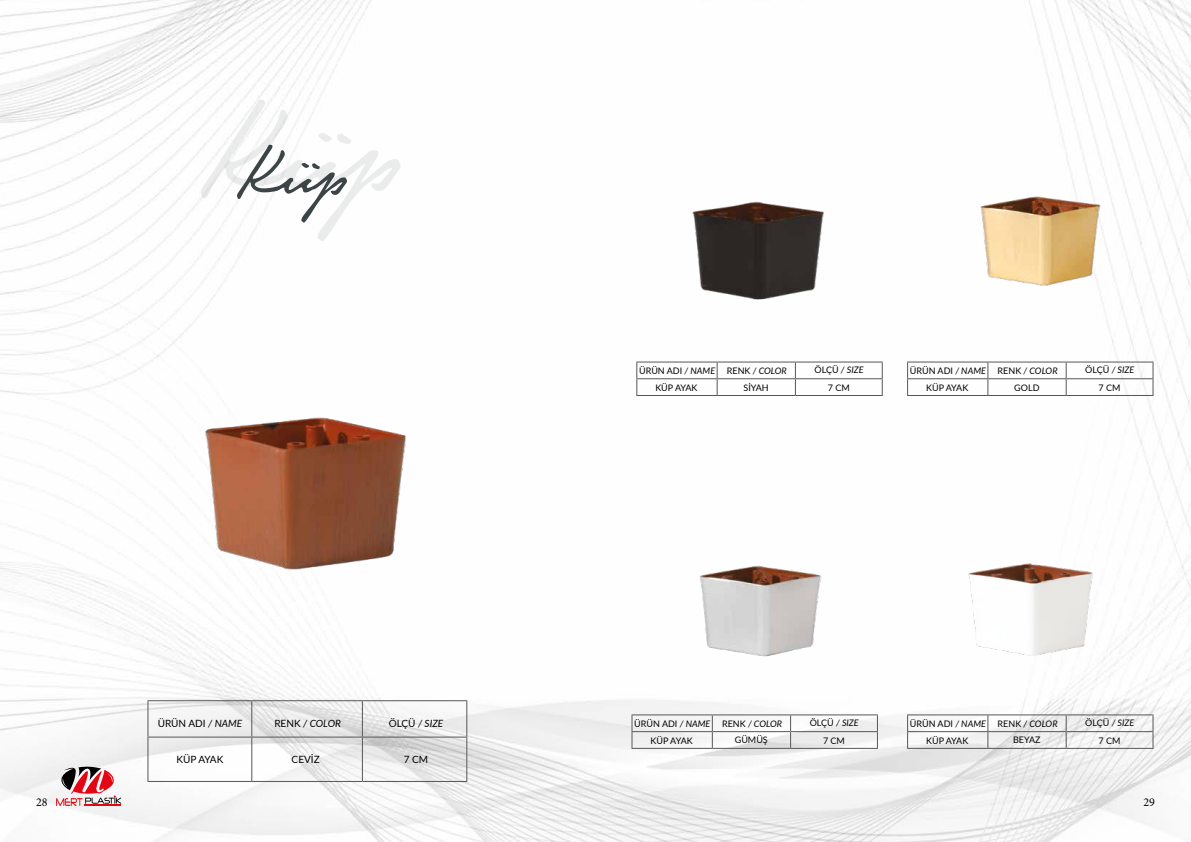
<style>
.page{position:relative;width:1191px;height:842px;background:#fff}
.page>*{position:absolute;margin:0;border:0;box-sizing:border-box;transform-origin:0 0}
.t1{font:120px "Atatrk";color:#3c4446}
.t2{font:66px "Atatrk";color:#3c4446}
.t3{font:12px "Minion Pro";color:#000}
.t4{font:10px "Lato";color:#000}
.t5{font:italic 10px "Lato";color:#000}
.t6{font:9px/16.6px "Lato";color:#000;text-align:center}
.t7{font:italic 9px "Lato";color:#000}
.s1{font-style:normal}
.s2{font-style:italic}
</style>
<div class="page">
<img style="left:0;top:0;width:1191px;height:842px">
<img style="left:68px;top:258px;width:492px;height:417px">
<hr style="left:147px;top:700px;width:105px;height:1px;background:#575756">
<hr style="left:147px;top:701px;width:1px;height:36px;background:#575756">
<hr style="left:252px;top:700px;width:110px;height:1px;background:#575756">
<hr style="left:251px;top:701px;width:1px;height:36px;background:#575756">
<hr style="left:362px;top:700px;width:105px;height:1px;background:#575756">
<hr style="left:362px;top:701px;width:1px;height:36px;background:#575756">
<hr style="left:466px;top:701px;width:1px;height:36px;background:#575756">
<hr style="left:147px;top:737px;width:105px;height:1px;background:#575756">
<hr style="left:147px;top:738px;width:1px;height:43px;background:#575756">
<hr style="left:252px;top:737px;width:110px;height:1px;background:#575756">
<hr style="left:251px;top:738px;width:1px;height:43px;background:#575756">
<hr style="left:362px;top:737px;width:105px;height:1px;background:#575756">
<hr style="left:362px;top:738px;width:1px;height:43px;background:#575756">
<hr style="left:466px;top:738px;width:1px;height:43px;background:#575756">
<hr style="left:147px;top:781px;width:105px;height:1px;background:#575756">
<hr style="left:252px;top:781px;width:110px;height:1px;background:#575756">
<hr style="left:362px;top:781px;width:105px;height:1px;background:#575756">
<svg style="left:56px;top:763px;width:66px;height:43px"></svg>
<img style="left:633px;top:99px;width:249px;height:261px">
<img style="left:904px;top:99px;width:249px;height:261px">
<img style="left:633px;top:450px;width:249px;height:261px">
<img style="left:904px;top:450px;width:249px;height:261px">
<hr style="left:636px;top:361px;width:81px;height:1px;background:#575756">
<hr style="left:717px;top:361px;width:78px;height:1px;background:#575756">
<hr style="left:795px;top:361px;width:87px;height:1px;background:#575756">
<hr style="left:636px;top:378px;width:81px;height:1px;background:#575756">
<svg style="left:636px;top:362px;width:1px;height:33px"></svg>
<hr style="left:717px;top:378px;width:78px;height:1px;background:#575756">
<svg style="left:716px;top:362px;width:1px;height:33px"></svg>
<hr style="left:795px;top:378px;width:87px;height:1px;background:#575756">
<svg style="left:795px;top:362px;width:1px;height:33px"></svg>
<svg style="left:881px;top:362px;width:1px;height:33px"></svg>
<hr style="left:636px;top:395px;width:81px;height:1px;background:#575756">
<hr style="left:717px;top:395px;width:78px;height:1px;background:#575756">
<hr style="left:795px;top:395px;width:87px;height:1px;background:#575756">
<hr style="left:907px;top:361px;width:81px;height:1px;background:#575756">
<hr style="left:988px;top:361px;width:78px;height:1px;background:#575756">
<hr style="left:1066px;top:361px;width:87px;height:1px;background:#575756">
<hr style="left:907px;top:378px;width:81px;height:1px;background:#575756">
<svg style="left:907px;top:362px;width:1px;height:33px"></svg>
<hr style="left:988px;top:378px;width:78px;height:1px;background:#575756">
<svg style="left:987px;top:362px;width:1px;height:33px"></svg>
<hr style="left:1066px;top:378px;width:87px;height:1px;background:#575756">
<svg style="left:1065px;top:362px;width:1px;height:33px"></svg>
<svg style="left:1152px;top:362px;width:1px;height:33px"></svg>
<hr style="left:907px;top:395px;width:81px;height:1px;background:#575756">
<hr style="left:988px;top:395px;width:78px;height:1px;background:#575756">
<hr style="left:1066px;top:395px;width:87px;height:1px;background:#575756">
<hr style="left:907px;top:714px;width:81px;height:1px;background:#575756">
<hr style="left:988px;top:714px;width:78px;height:1px;background:#575756">
<hr style="left:1066px;top:714px;width:87px;height:1px;background:#575756">
<hr style="left:907px;top:731px;width:81px;height:1px;background:#575756">
<svg style="left:907px;top:715px;width:1px;height:33px"></svg>
<hr style="left:988px;top:731px;width:78px;height:1px;background:#575756">
<svg style="left:987px;top:715px;width:1px;height:33px"></svg>
<hr style="left:1066px;top:731px;width:87px;height:1px;background:#575756">
<svg style="left:1065px;top:715px;width:1px;height:33px"></svg>
<svg style="left:1152px;top:715px;width:1px;height:33px"></svg>
<hr style="left:907px;top:748px;width:81px;height:1px;background:#575756">
<hr style="left:988px;top:748px;width:78px;height:1px;background:#575756">
<hr style="left:1066px;top:748px;width:87px;height:1px;background:#575756">
<hr style="left:631px;top:714px;width:81px;height:1px;background:#575756">
<hr style="left:712px;top:714px;width:78px;height:1px;background:#575756">
<hr style="left:790px;top:714px;width:88px;height:1px;background:#575756">
<hr style="left:631px;top:731px;width:81px;height:1px;background:#575756">
<svg style="left:631px;top:715px;width:1px;height:33px"></svg>
<hr style="left:712px;top:731px;width:78px;height:1px;background:#575756">
<svg style="left:712px;top:715px;width:1px;height:33px"></svg>
<hr style="left:790px;top:731px;width:88px;height:1px;background:#575756">
<svg style="left:790px;top:715px;width:1px;height:33px"></svg>
<svg style="left:877px;top:715px;width:1px;height:33px"></svg>
<hr style="left:631px;top:748px;width:81px;height:1px;background:#575756">
<hr style="left:712px;top:748px;width:78px;height:1px;background:#575756">
<hr style="left:790px;top:748px;width:88px;height:1px;background:#575756">
<h1 class="t1" style="left:204px;top:77px;width:201px">Küp</h1>
<h2 class="t2" style="left:239px;top:132px;width:111px">Küp</h2>
<p class="t5" style="left:274px;top:716px;width:68px"><span class="s1">RENK</span> / COLOR</p>
<p class="t5" style="left:389px;top:716px;width:56px"><span class="s1">ÖLÇÜ</span> / SIZE</p>
<p class="t4" style="left:158px;top:716px;width:86px">ÜRÜN ADI <span class="s2">/ NAME</span></p>
<p class="t4" style="left:176px;top:752px;width:48px">KÜP AYAK</p>
<p class="t4" style="left:292px;top:752px;width:30px">CEVİZ</p>
<p class="t4" style="left:404px;top:752px;width:26px">7 CM</p>
<p class="t6" style="left:639px;top:362px;width:78px">ÜRÜN ADI <span class="s2">/ NAME<br></span>KÜP AYAK</p>
<p class="t7" style="left:727px;top:364px;width:61px"><span class="s1">RENK</span> / COLOR</p>
<p class="t7" style="left:814px;top:364px;width:51px"><span class="s1">ÖLÇÜ</span> / SIZE</p>
<p class="t6" style="left:910px;top:362px;width:78px">ÜRÜN ADI <span class="s2">/ NAME<br></span>KÜP AYAK</p>
<p class="t6" style="left:743px;top:379px;width:27px">SİYAH</p>
<p class="t6" style="left:828px;top:379px;width:23px">7 CM</p>
<p class="t7" style="left:997px;top:364px;width:61px"><span class="s1">RENK</span> / COLOR</p>
<p class="t7" style="left:1085px;top:364px;width:51px"><span class="s1">ÖLÇÜ</span> / SIZE</p>
<p class="t6" style="left:1014px;top:379px;width:27px">GOLD</p>
<p class="t6" style="left:1098px;top:379px;width:23px">7 CM</p>
<p class="t6" style="left:634px;top:715px;width:78px">ÜRÜN ADI <span class="s2">/ NAME</span></p>
<p class="t7" style="left:997px;top:717px;width:61px"><span class="s1">RENK</span> / COLOR</p>
<p class="t7" style="left:1085px;top:717px;width:51px"><span class="s1">ÖLÇÜ</span> / SIZE</p>
<p class="t6" style="left:650px;top:732px;width:44px">KÜP AYAK</p>
<p class="t6" style="left:735px;top:731px;width:35px">GÜMÜŞ</p>
<p class="t6" style="left:823px;top:732px;width:23px">7 CM</p>
<p class="t7" style="left:722px;top:717px;width:61px"><span class="s1">RENK</span> / COLOR</p>
<p class="t7" style="left:809px;top:717px;width:51px"><span class="s1">ÖLÇÜ</span> / SIZE</p>
<p class="t6" style="left:910px;top:715px;width:78px">ÜRÜN ADI <span class="s2">/ NAME<br></span>KÜP AYAK</p>
<p class="t6" style="left:1013px;top:731px;width:29px">BEYAZ</p>
<p class="t6" style="left:1098px;top:732px;width:23px">7 CM</p>
<h3 class="t3" style="left:36px;top:795px;width:13px">28</h3>
<h3 class="t3" style="left:1143px;top:795px;width:13px">29</h3>
</div>
